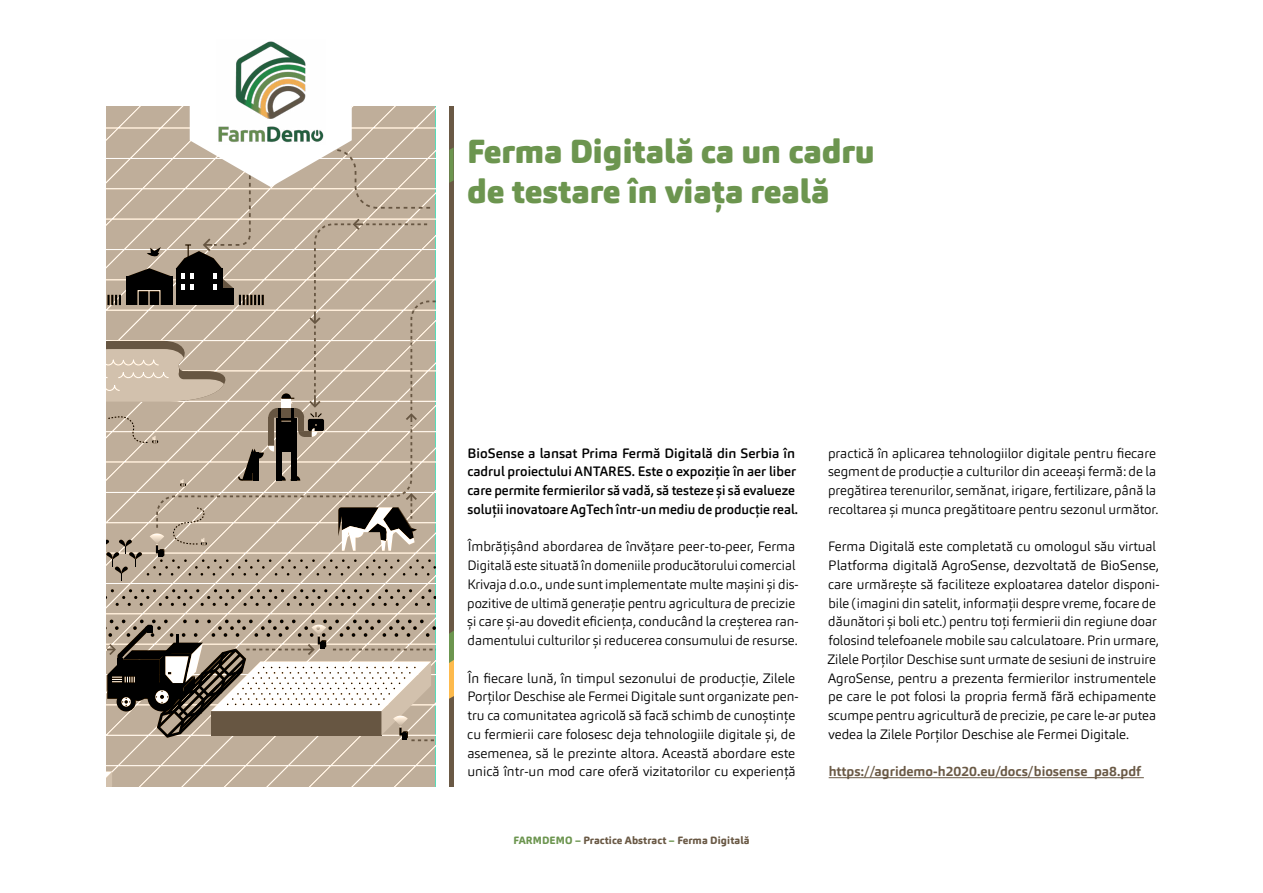
<style>
.page{position:relative;width:1263px;height:893px;background:#fff}
.page>*{position:absolute;margin:0;border:0;box-sizing:border-box;transform-origin:0 0}
.t1{font:900 33px/39.6px "Carnas";color:#6c954f}
.t2{font:300 13.5px/18.8px "Carnas";color:#000}
.t3{font:500 13.5px/18.8px "Carnas";color:#000}
.t4{font:700 13.5px "Carnas";color:#6a5945}
.t5{font:800 10.5px "Carnas";letter-spacing:.01em;color:#6a5945}
.s1{color:#6c954f}
</style>
<div class="page">
<div style="left:449px;top:106px;width:5px;height:681px;background:#6a5945"></div>
<svg style="left:449px;top:147px;width:5px;height:36px"></svg>
<svg style="left:449px;top:630px;width:5px;height:69px"></svg>
<hr style="left:829px;top:777px;width:315px;height:1px;background:#6a5945">
<svg style="left:106px;top:106px;width:330px;height:681px;background:#bbac9b"></svg>
<img style="left:216px;top:41px;width:110px;height:104px">
<h1 class="t1" style="left:467px;top:131px;width:409px">Ferma Digitală ca un cadru de testare în viața reală</h1>
<p class="t3" style="left:467px;top:443px;width:332px">BioSense a lansat Prima Fermă Digitală din Serbia în cadrul proiectului ANTARES. Este o expoziție în aer liber care permite fermierilor să vadă, să testeze și să evalueze soluții inovatoare AgTech într-un mediu de producție real.</p>
<p class="t2" style="left:467px;top:537px;width:333px">Îmbrățișând abordarea de învățare peer-to-peer, Ferma Digitală este situată în domeniile producătorului comercial Krivaja d.o.o., unde sunt implementate multe mașini și dis&shy;pozitive de ultimă generație pentru agricultura de precizie și care și-au dovedit eficiența, conducând la creșterea ran&shy;damentului culturilor și reducerea consumului de resurse.</p>
<p class="t2" style="left:467px;top:668px;width:333px">În fiecare lună, în timpul sezonului de producție, Zilele Porților Deschise ale Fermei Digitale sunt organizate pen&shy;tru ca comunitatea agricolă să facă schimb de cunoștințe cu fermierii care folosesc deja tehnologiile digitale și, de asemenea, să le prezinte altora. Această abordare este unică într-un mod care oferă vizitatorilor cu experiență</p>
<p class="t5" style="left:513px;top:833px;width:238px"><span class="s1">FARMDEMO –</span> Practice Abstract <span class="s1">–</span> Ferma Digitală</p>
<p class="t2" style="left:828px;top:443px;width:332px">practică în aplicarea tehnologiilor digitale pentru fiecare segment de producție a culturilor din aceeași fermă: de la pregătirea terenurilor, semănat, irigare, fertilizare, până la recoltarea și munca pregătitoare pentru sezonul următor.</p>
<p class="t2" style="left:827px;top:537px;width:334px">Ferma Digitală este completată cu omologul său virtual Platforma digitală AgroSense, dezvoltată de BioSense, care urmărește să faciliteze exploatarea datelor disponi&shy;bile (imagini din satelit, informații despre vreme, focare de dăunători și boli etc.) pentru toți fermierii din regiune doar folosind telefoanele mobile sau calculatoare. Prin urmare, Zilele Porților Deschise sunt urmate de sesiuni de instruire AgroSense, pentru a prezenta fermierilor instrumentele pe care le pot folosi la propria fermă fără echipamente scumpe pentru agricultură de precizie, pe care le-ar putea vedea la Zilele Porților Deschise ale Fermei Digitale.</p>
<p class="t4" style="left:829px;top:763px;width:314px">https://agridemo-h2020.eu/docs/biosense_pa8.pdf</p>
</div>
